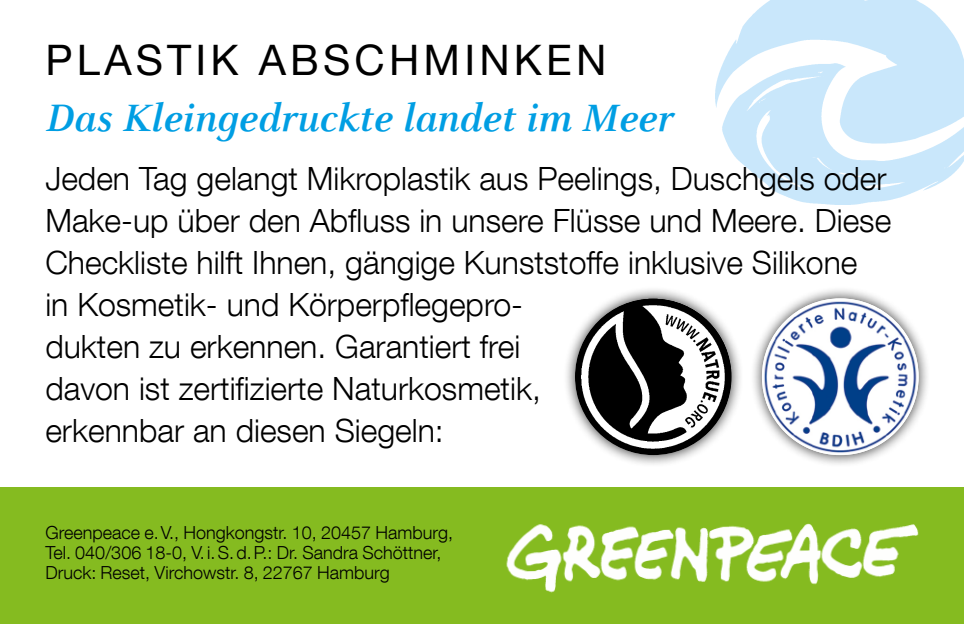
<style>
.page{position:relative;width:964px;height:624px;background:#fff}
.page>*{position:absolute;margin:0;border:0;box-sizing:border-box;transform-origin:0 0}
.Unterzeile{font:italic 700 42px "Celeste";color:#009ee3}
.Head{font:42px "Helvetica Neue LT Com";letter-spacing:.1em;color:#000}
.Text_light{font:300 32px/42px "Helvetica Neue LT Com";color:#000}
.Impressum{font:300 18px/20px "Helvetica Neue LT Com";color:#000}
</style>
<div class="page">
<img style="left:715px;top:0;width:249px;height:204px">
<div style="left:0;top:488px;width:964px;height:136px;background:#85bb20"></div>
<img style="left:506px;top:523px;width:413px;height:70px">
<div style="left:749px;top:286px;width:182px;height:181px;background:#000;opacity:.75"></div>
<img style="left:762px;top:298px;width:156px;height:157px;border-radius:77px">
<div style="left:562px;top:286px;width:182px;height:181px;background:#000;opacity:.75"></div>
<img style="left:575px;top:298px;width:157px;height:157px;border-radius:78px">
<p class="Head" style="left:45px;top:34px;width:562px">PLASTIK ABSCHMINKEN</p>
<p class="Unterzeile" style="left:45px;top:96px;width:630px">Das Kleingedruckte landet im Meer</p>
<p class="Text_light" style="left:45px;top:157px;width:847px">Jeden Tag gelangt Mikroplastik aus Peelings, Duschgels oder Make-up über den Abfluss in unsere Flüsse und Meere. Diese Checkliste hilft Ihnen, gängige Kunststoffe inklusive Silikone<br>in Kosmetik- und Körperpflegepro-<br>dukten zu erkennen. Garantiert frei<br>davon ist zertifizierte Naturkosmetik,<br>erkennbar an diesen Siegeln:</p>
<p class="Impressum" style="left:45px;top:521px;width:409px">Greenpeace e.V., Hongkongstr. 10, 20457 Hamburg,<br>Tel. 040/306 18-0, V.i.S.d.P.: Dr. Sandra Schöttner,<br>Druck: Reset, Virchowstr. 8, 22767 Hamburg</p>
</div>
